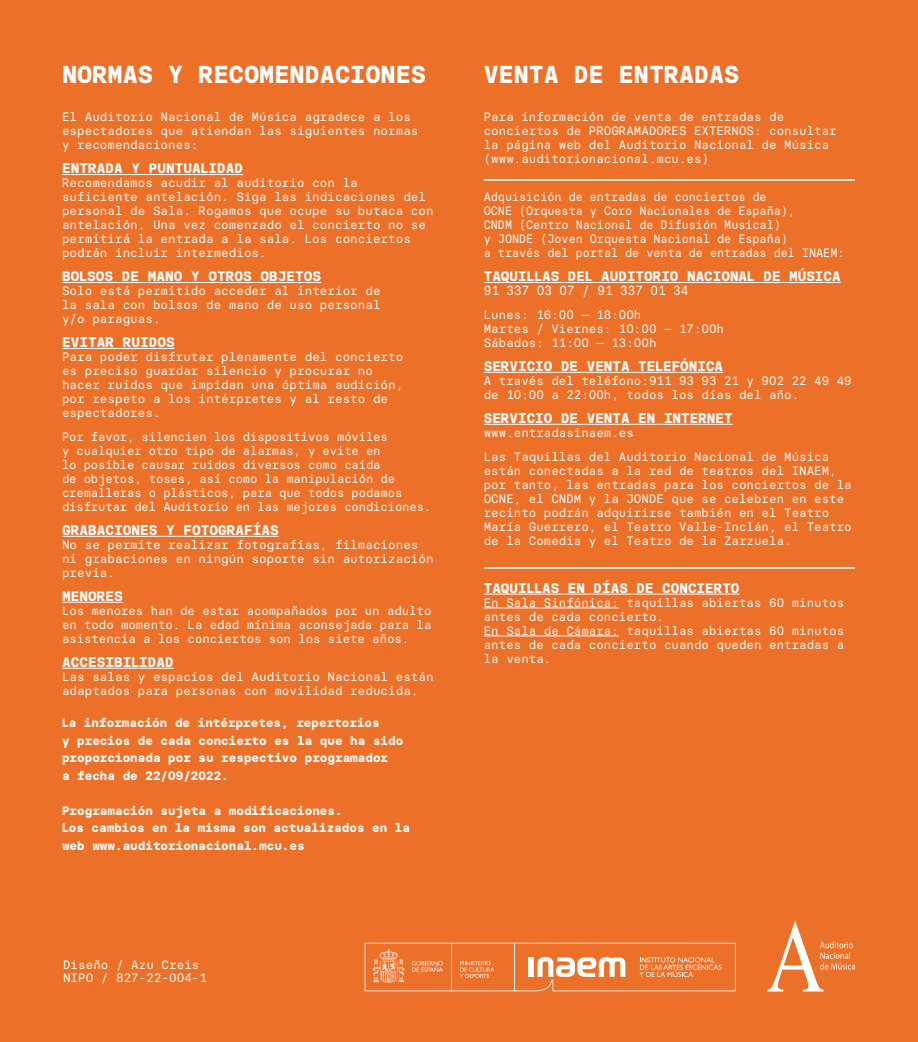
<style>
.page{position:relative;width:918px;height:1042px;background:#ed7029}
.page>*{position:absolute;margin:0;border:0;box-sizing:border-box;transform-origin:0 0}
.t1{font:700 24.5px "Basier Circle Mono";color:#fff}
.t2{font:700 14px "Basier Circle Mono";color:#fff}
.t3{font:13.12px "Basier Circle Mono";letter-spacing:-.005em;color:#fff;scale:.94 1}
.t4{font:12.25px/14px "Basier Circle Mono";color:#fff}
.t5{font:700 12.25px/17.5px "Basier Circle Mono";color:#fff}
.t6{font:12.25px/14px "Basier Circle Mono";color:#fff;scale:.94 1}
</style>
<div class="page">
<hr style="left:62px;top:174px;width:181px;height:1px;background:#fff">
<hr style="left:62px;top:282px;width:259px;height:1px;background:#fff">
<hr style="left:62px;top:348px;width:113px;height:1px;background:#fff">
<hr style="left:62px;top:536px;width:217px;height:1px;background:#fff">
<hr style="left:62px;top:602px;width:61px;height:1px;background:#fff">
<hr style="left:62px;top:668px;width:112px;height:1px;background:#fff">
<hr style="left:484px;top:282px;width:356px;height:1px;background:#fff">
<hr style="left:484px;top:372px;width:239px;height:1px;background:#fff">
<hr style="left:484px;top:424px;width:248px;height:1px;background:#fff">
<hr style="left:484px;top:594px;width:255px;height:1px;background:#fff">
<hr style="left:484px;top:607px;width:135px;height:1px;background:#fff">
<hr style="left:484px;top:635px;width:135px;height:1px;background:#fff">
<hr style="left:484px;top:567px;width:371px;height:2px;background:#fff">
<svg style="left:364px;top:943px;width:371px;height:48px"></svg>
<svg style="left:767px;top:921px;width:88px;height:70px"></svg>
<hr style="left:484px;top:179px;width:371px;height:2px;background:#fff">
<h1 class="t1" style="left:62px;top:59px;width:366px">NORMAS Y RECOMENDACIONES</h1>
<p class="t4" style="left:62px;top:110px;width:358px">El Auditorio Nacional de Música agradece a los espectadores que atiendan las siguientes normas y recomendaciones:</p>
<p class="t2" style="left:62px;top:159px;width:183px">ENTRADA Y PUNTUALIDAD</p>
<p class="t4" style="left:62px;top:176px;width:373px">Recomendamos acudir al auditorio con la suficiente antelación. Siga las indicaciones del personal de Sala. Rogamos que ocupe su butaca con antelación. Una vez comenzado el concierto no se permitirá la entrada a la sala. Los conciertos podrán incluir intermedios.</p>
<p class="t2" style="left:62px;top:267px;width:261px">BOLSOS DE MANO Y OTROS OBJETOS</p>
<p class="t4" style="left:62px;top:284px;width:320px;text-align:justify">Solo está permitido acceder al interior de la sala con bolsos de mano de uso personal y/o paraguas.</p>
<p class="t2" style="left:62px;top:333px;width:114px">EVITAR RUIDOS</p>
<p class="t4" style="left:62px;top:349px;width:343px">Para poder disfrutar plenamente del concierto es preciso guardar silencio y procurar no hacer ruidos que impidan una óptima audición, por respeto a los intérpretes y al resto de espectadores.</p>
<p class="t4" style="left:62px;top:429px;width:371px">Por favor, silencien los dispositivos móviles<br>y cualquier otro tipo de alarmas, y evite en<br>lo posible causar ruidos diversos como caída<br>de objetos, toses, así como la manipulación de cremalleras o plásticos, para que todos podamos disfrutar del Auditorio en las mejores condiciones.</p>
<p class="t2" style="left:62px;top:521px;width:218px">GRABACIONES Y FOTOGRAFÍAS</p>
<p class="t4" style="left:62px;top:537px;width:373px">No se permite realizar fotografías, filmaciones ni grabaciones en ningún soporte sin autorización previa.</p>
<p class="t2" style="left:62px;top:587px;width:62px">MENORES</p>
<p class="t4" style="left:62px;top:603px;width:371px;text-align:justify">Los menores han de estar acompañados por un adulto en todo momento. La edad mínima aconsejada para la asistencia a los conciertos son los siete años.</p>
<p class="t2" style="left:62px;top:653px;width:113px">ACCESIBILIDAD</p>
<p class="t4" style="left:62px;top:669px;width:373px">Las salas y espacios del Auditorio Nacional están adaptados para personas con movilidad reducida.</p>
<p class="t5" style="left:62px;top:714px;width:343px">La información de intérpretes, repertorios<br>y precios de cada concierto es la que ha sido proporcionada por su respectivo programador<br>a fecha de 22/09/2022.</p>
<p class="t5" style="left:62px;top:802px;width:350px">Programación sujeta a modificaciones.<br>Los cambios en la misma son actualizados en la web www.auditorionacional.mcu.es</p>
<p class="t4" style="left:63px;top:958px;width:146px;line-height:13.1px">Diseño / Azu Creis<br>NIPO / 827-22-004-1</p>
<h1 class="t1" style="left:484px;top:59px;width:257px">VENTA DE ENTRADAS</h1>
<p class="t4" style="left:484px;top:110px;width:354px">Para información de venta de entradas de conciertos de PROGRAMADORES EXTERNOS: consultar la página web del Auditorio Nacional de Música (www.auditorionacional.mcu.es)</p>
<p class="t6" style="left:484px;top:190px;width:385px">Adquisición de entradas de conciertos de<br>OCNE (Orquesta y Coro Nacionales de España),<br>CNDM (Centro Nacional de Difusión Musical)<br>y JONDE (Joven Orquesta Nacional de España)<br>a través del portal de venta de entradas del INAEM:</p>
<p class="t2" style="left:484px;top:267px;width:358px">TAQUILLAS DEL AUDITORIO NACIONAL DE MÚSICA</p>
<p class="t3" style="left:484px;top:282px;width:219px">91 337 03 07 / 91 337 01 34</p>
<p class="t4" style="left:484px;top:307px;width:242px">Lunes: 16:00 — 18:00h<br>Martes / Viernes: 10:00 — 17:00h<br>Sábados: 11:00 — 13:00h</p>
<p class="t2" style="left:484px;top:357px;width:241px">SERVICIO DE VENTA TELEFÓNICA</p>
<p class="t4" style="left:484px;top:373px;width:369px">A través del teléfono:911 93 93 21 y 902 22 49 49 de 10:00 a 22:00h, todos los días del año.</p>
<p class="t2" style="left:484px;top:409px;width:250px">SERVICIO DE VENTA EN INTERNET</p>
<p class="t4" style="left:484px;top:420px;width:347px;line-height:24px">www.entradasinaem.es<br>Las Taquillas del Auditorio Nacional de Música</p>
<p class="t4" style="left:484px;top:463px;width:369px">están conectadas a la red de teatros del INAEM, por tanto, las entradas para los conciertos de la OCNE, el CNDM y la JONDE que se celebren en este recinto podrán adquirirse también en el Teatro María Guerrero, el Teatro Valle-Inclán, el Teatro de la Comedia y el Teatro de la Zarzuela.</p>
<p class="t2" style="left:484px;top:579px;width:257px">TAQUILLAS EN DÍAS DE CONCIERTO</p>
<p class="t4" style="left:484px;top:595px;width:362px">En Sala Sinfónica: taquillas abiertas 60 minutos antes de cada concierto.<br>En Sala de Cámara: taquillas abiertas 60 minutos antes de cada concierto cuando queden entradas a la venta.</p>
</div>
